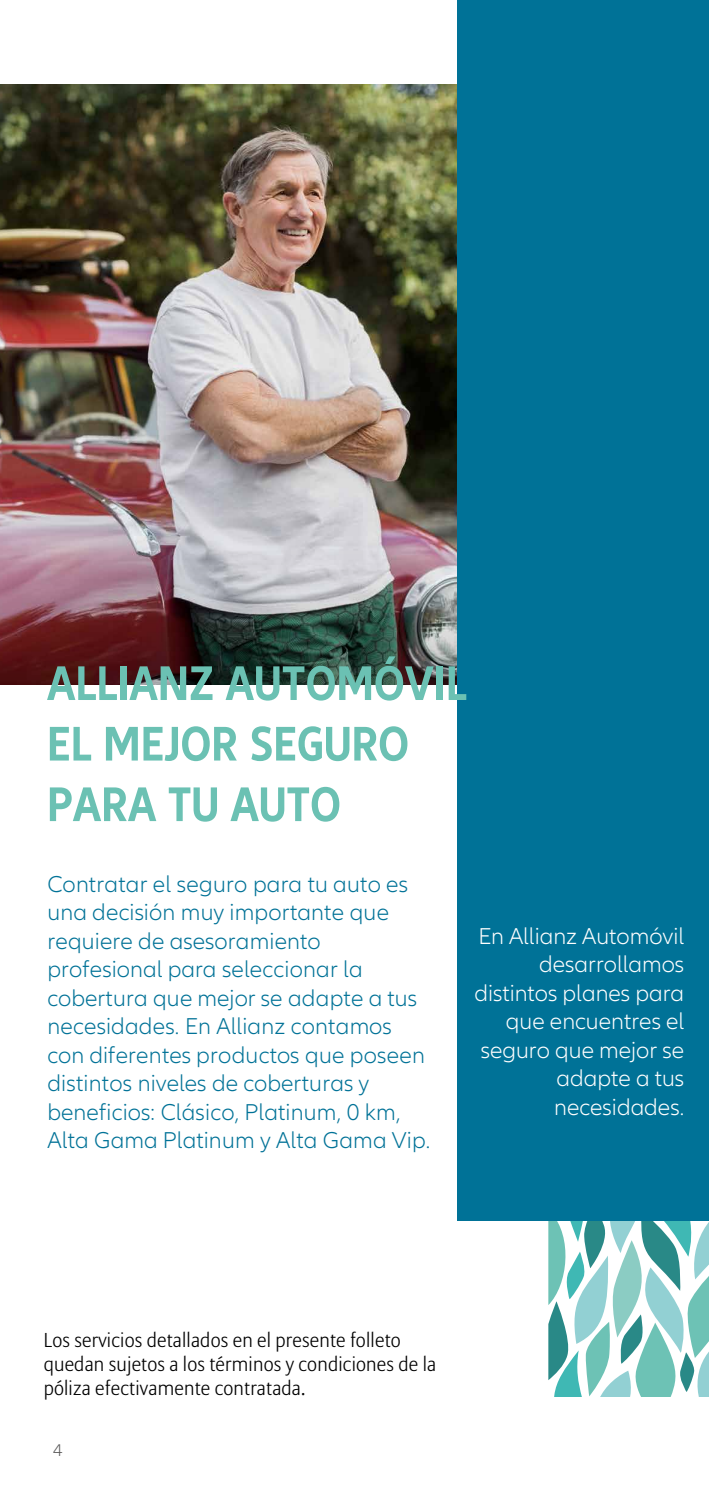
<style>
.page{position:relative;width:709px;height:1489px;background:#fff}
.page>*{position:absolute;margin:0;border:0;box-sizing:border-box;transform-origin:0 0}
.t1{font:700 condensed 50.5px/60.5px "Allianz Neo";color:#6bc1b3}
.t2{font:300 23.75px/28.5px "Allianz Neo";letter-spacing:.01em;color:#007297}
.t3{font:300 23.75px/28.5px "Allianz Neo";color:#fff;text-align:right}
.t4{font:300 20px/24px "Allianz Sans";letter-spacing:.01em;color:#000}
.t5{font:300 17.5px "Allianz Neo";color:#575656}
</style>
<div class="page">
<img style="left:0;top:84px;width:458px;height:601px">
<svg style="left:548px;top:1219px;width:161px;height:177px"></svg>
<div style="left:458px;top:0;width:251px;height:1219px;background:#007297"></div>
<h1 class="t1" style="left:47px;top:654px;width:421px">ALLIANZ AUTOMÓVIL<br>EL MEJOR SEGURO<br>PARA TU AUTO</h1>
<p class="t2" style="left:47px;top:870px;width:384px">Contratar el seguro para tu auto es una decisión muy importante que requiere de asesoramiento profesional para seleccionar la cobertura que mejor se adapte a tus necesidades. En Allianz contamos con diferentes productos que poseen distintos niveles de coberturas y beneficios: Clásico, Platinum, 0 km, Alta Gama Platinum y Alta Gama Vip.</p>
<p class="t3" style="left:474px;top:922px;width:211px">En Allianz Automóvil desarrollamos distintos planes para que encuentres el seguro que mejor se adapte a tus necesidades.</p>
<p class="t4" style="left:44px;top:1328px;width:394px">Los servicios detallados en el presente folleto quedan sujetos a los términos y condiciones de la póliza efectivamente contratada.</p>
<p class="t5" style="left:53px;top:1439px;width:11px">4</p>
</div>
